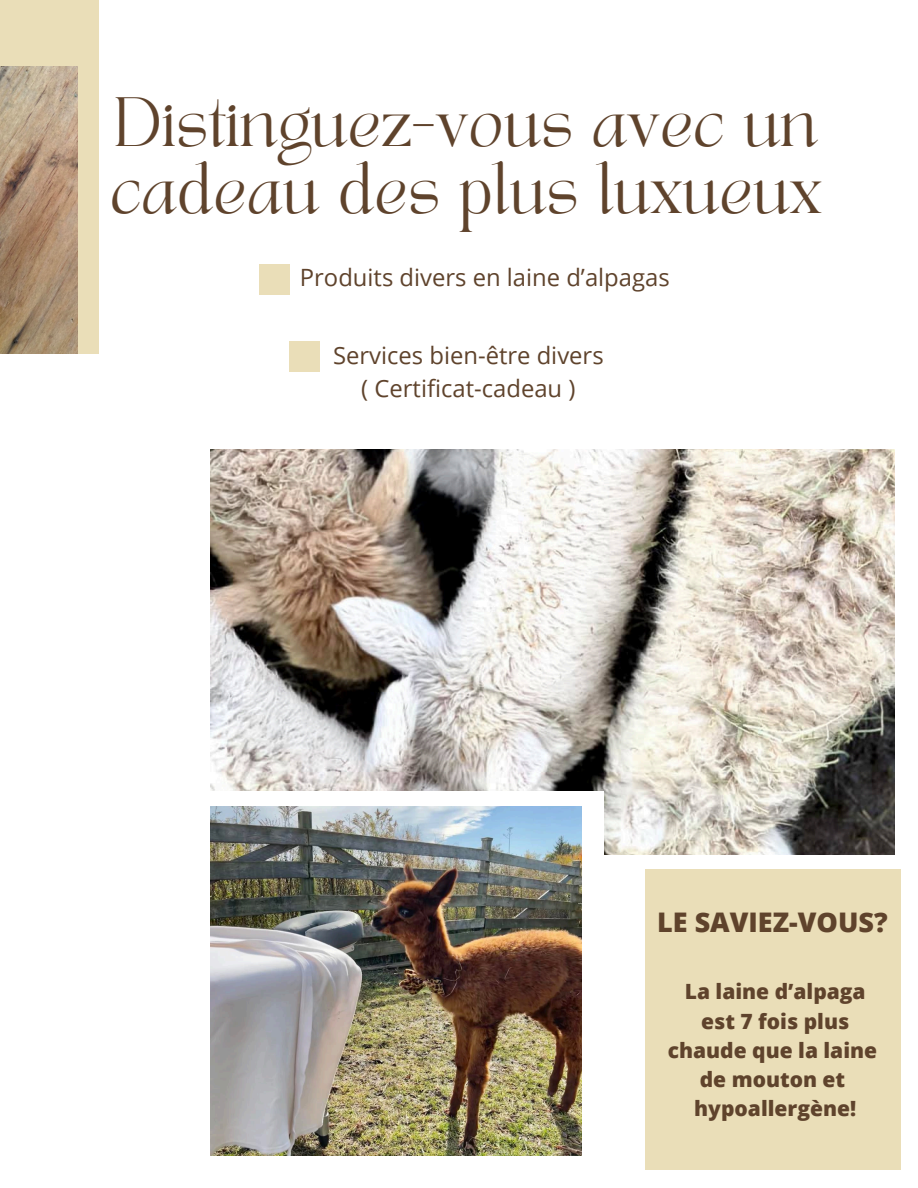
<style>
.page{position:relative;width:918px;height:1188px;background:#fff}
.page>*{position:absolute;margin:0;border:0;box-sizing:border-box;transform-origin:0 0}
.t1{font:48.75px/67.5px "TANAEGEAN";color:#5f432c}
.t2{font:800 27px "Open Sans";color:#5f432c}
.t3{font:23.85px/32.7px "Open Sans";color:#5f432c;text-align:center}
.t4{font:800 21px/29.2px "Open Sans";color:#5f432c;text-align:center}
</style>
<div class="page">
<img style="left:210px;top:449px;width:684px;height:405px">
<div style="left:63px;top:791px;width:541px;height:379px;background:#fff"></div>
<img style="left:210px;top:806px;width:371px;height:349px">
<div style="left:645px;top:869px;width:256px;height:301px;background:#eadeb8"></div>
<div style="left:0;top:0;width:99px;height:353px;background:#eadeb8"></div>
<div style="left:259px;top:264px;width:30px;height:30px;background:#eadeb8"></div>
<div style="left:289px;top:341px;width:31px;height:30px;background:#eadeb8"></div>
<img style="left:0;top:66px;width:78px;height:287px">
<p class="t1" style="left:110px;top:96px;width:712px">Distinguez-vous avec un cadeau des plus luxueux</p>
<h3 class="t3" style="left:300px;top:261px;width:371px">Produits divers en laine d’alpagas</h3>
<p class="t3" style="left:333px;top:338px;width:272px">Services bien-être divers ( Certificat-cadeau )</p>
<h2 class="t2" style="left:657px;top:903px;width:232px">LE SAVIEZ-VOUS?</h2>
<p class="t4" style="left:685px;top:977px;width:182px">La laine d’alpaga</p>
<p class="t4" style="left:668px;top:1006px;width:211px">est 7 fois plus chaude que la laine de mouton et</p>
<p class="t4" style="left:694px;top:1094px;width:164px">hypoallergène!</p>
</div>
